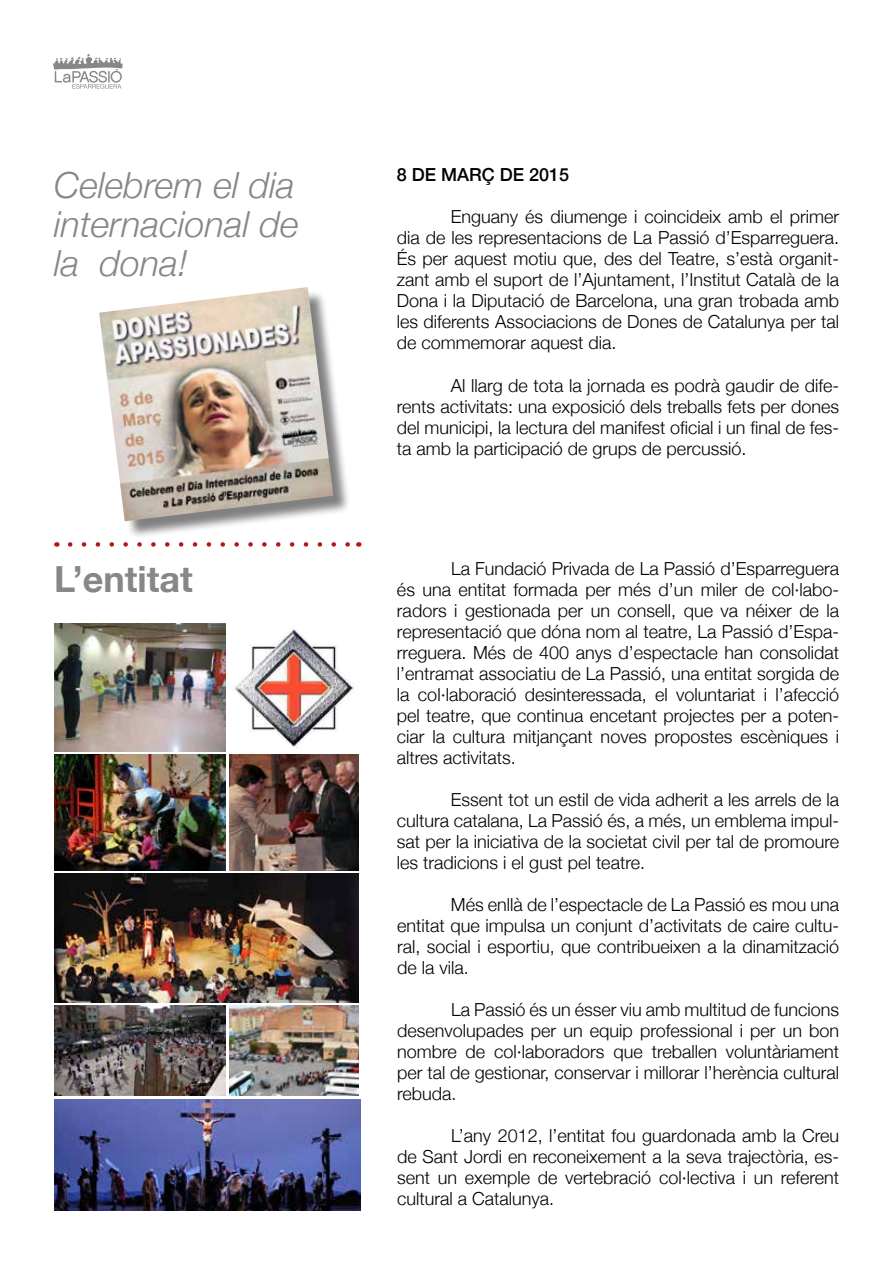
<style>
.page{position:relative;width:893px;height:1263px;background:#fff}
.page>*{position:absolute;margin:0;border:0;box-sizing:border-box;transform-origin:0 0}
.t1{font:italic 300 36px/39px "Helvetica Neue";color:#878787;text-align:justify}
.t2{font:700 36px "Helvetica Neue";color:#878787}
.t3{font:300 18px/21px "Helvetica Neue";color:#000;text-align:justify}
.t4{font:500 18px "Helvetica Neue";color:#000}
</style>
<div class="page">
<svg style="left:53px;top:54px;width:70px;height:35px"></svg>
<svg style="left:70px;top:542px;width:280px;height:5px"></svg>
<img style="left:54px;top:755px;width:172px;height:115px">
<img style="left:230px;top:1005px;width:128px;height:91px">
<img style="left:54px;top:1005px;width:172px;height:91px">
<img style="left:234px;top:629px;width:120px;height:119px">
<img style="left:230px;top:755px;width:128px;height:115px">
<img style="left:54px;top:873px;width:304px;height:129px">
<div style="left:102px;top:290px;width:249px;height:249px;background:#000;opacity:.5"></div>
<img style="left:99px;top:287px;width:234px;height:234px">
<img style="left:54px;top:623px;width:172px;height:129px">
<img style="left:54px;top:1099px;width:307px;height:111px">
<h1 class="t1" style="left:54px;top:163px;width:246px">Celebrem el dia internacional de la dona!</h1>
<h1 class="t2" style="left:54px;top:551px;width:140px">L’entitat</h1>
<p class="t4" style="left:397px;top:160px;width:174px">8 DE MARÇ DE 2015</p>
<p class="t3" style="left:397px;top:205px;width:444px;text-indent:54px">Enguany és diumenge i coincideix amb el primer dia de les representacions de La Passió d’Esparreguera.<br>És per aquest motiu que, des del Teatre, s’està organit&shy;zant amb el suport de l’Ajuntament, l’Institut Català de la Dona i la Diputació de Barcelona, una gran trobada amb les diferents Associacions de Dones de Catalunya per tal de commemorar aquest dia.</p>
<p class="t3" style="left:397px;top:373px;width:444px;text-indent:54px">Al llarg de tota la jornada es podrà gaudir de dife&shy;rents activitats: una exposició dels treballs fets per dones del municipi, la lectura del manifest oficial i un final de fes&shy;ta amb la participació de grups de percussió.</p>
<p class="t3" style="left:397px;top:556px;width:444px;text-indent:54px">La Fundació Privada de La Passió d’Esparreguera és una entitat formada per més d’un miler de col·labo&shy;radors i gestionada per un consell, que va néixer de la representació que dóna nom al teatre, La Passió d’Espa&shy;rreguera. Més de 400 anys d’espectacle han consolidat l’entramat associatiu de La Passió, una entitat sorgida de la col·laboració desinteressada, el voluntariat i l’afecció pel teatre, que continua encetant projectes per a poten&shy;ciar la cultura mitjançant noves propostes escèniques i altres activitats.</p>
<p class="t3" style="left:397px;top:787px;width:444px;text-indent:54px">Essent tot un estil de vida adherit a les arrels de la cultura catalana, La Passió és, a més, un emblema impul&shy;sat per la iniciativa de la societat civil per tal de promoure les tradicions i el gust pel teatre.</p>
<p class="t3" style="left:397px;top:893px;width:444px;text-indent:54px">Més enllà de l’espectacle de La Passió es mou una entitat que impulsa un conjunt d’activitats de caire cultu&shy;ral, social i esportiu, que contribueixen a la dinamització de la vila.</p>
<p class="t3" style="left:397px;top:998px;width:444px;text-indent:54px">La Passió és un ésser viu amb multitud de funcions desenvolupades per un equip professional i per un bon nombre de col·laboradors que treballen voluntàriament per tal de gestionar, conservar i millorar l’herència cultural rebuda.</p>
<p class="t3" style="left:397px;top:1124px;width:444px;text-indent:54px">L’any 2012, l’entitat fou guardonada amb la Creu de Sant Jordi en reconeixement a la seva trajectòria, es&shy;sent un exemple de vertebració col·lectiva i un referent cultural a Catalunya.</p>
</div>
